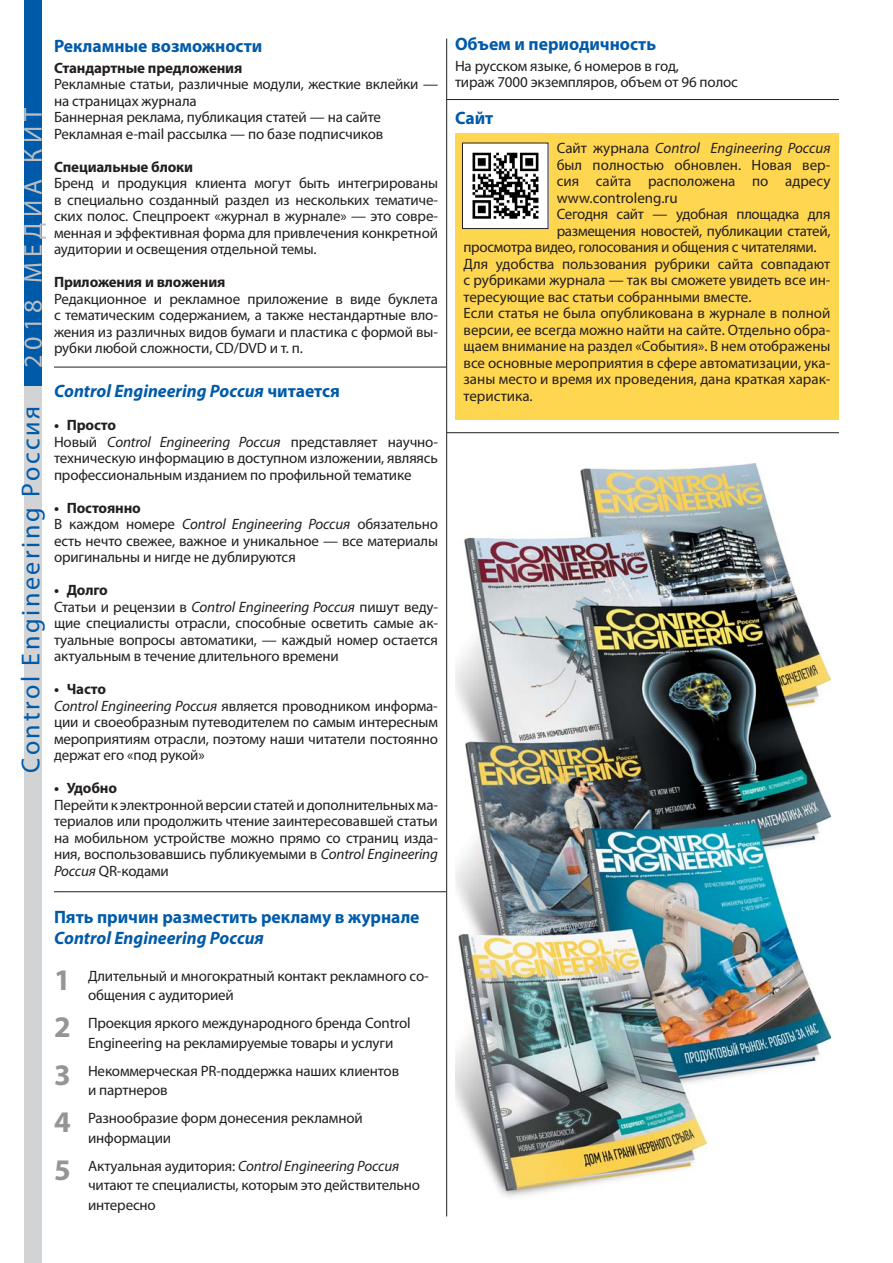
<style>
.page{position:relative;width:893px;height:1263px;background:#fff}
.page>*{position:absolute;margin:0;border:0;box-sizing:border-box;transform-origin:0 0}
.t1{font:26.1px "Myriad Pro";letter-spacing:.1em;color:#005aaa}
.t2{font:26.1px "Myriad Pro";letter-spacing:.2em;color:#bbbdc0}
.t3{font:700 18px "Myriad Pro";color:#005aaa}
.t4{font:italic 700 18px "Myriad Pro";color:#005aaa}
.t5{font:15px/16.5px "Myriad Pro";letter-spacing:-.01em;color:#231f20}
.t6{font:700 15px "Myriad Pro";letter-spacing:-.01em;color:#231f20}
.t7{font:italic 15px "Myriad Pro";color:#231f20}
.s1{font-style:normal}
.s2{font-weight:700}
.s3{font-style:italic}
.s4{font-weight:700;font-size:30px;color:#939598}
</style>
<div class="page">
<div style="left:25px;top:0;width:17px;height:1263px;background:#d1d3d4"></div>
<div style="left:25px;top:0;width:17px;height:385px;background:#005aaa"></div>
<div style="left:455px;top:133px;width:384px;height:287px;background:#ffd64f"></div>
<img style="left:464px;top:145px;width:82px;height:82px">
<div style="left:462px;top:143px;width:86px;height:86px;border:1px solid #231f20"></div>
<hr style="left:446px;top:38px;width:1px;height:1178px;background:#231f20">
<hr style="left:54px;top:367px;width:392px;height:1px;background:#231f20">
<hr style="left:447px;top:432px;width:392px;height:1px;background:#231f20">
<hr style="left:54px;top:891px;width:392px;height:1px;background:#231f20">
<hr style="left:447px;top:99px;width:392px;height:1px;background:#231f20">
<img style="left:455px;top:463px;width:376px;height:734px">
<h1 class="t2" style="left:23px;top:368px;width:262px;rotate:-90deg">2018 МЕДИА КИТ</h1>
<h1 class="t1" style="left:21px;top:773px;width:369px;rotate:-90deg">Control Engineering Россия</h1>
<p class="t3" style="left:54px;top:39px;width:210px">Рекламные возможности</p>
<p class="t6" style="left:54px;top:62px;width:190px">Стандартные предложения</p>
<p class="t5" style="left:54px;top:78px;width:385px">Рекламные статьи, различные модули, жесткие вклейки — на страницах журнала<br>Баннерная реклама, публикация статей — на сайте Рекламная e-mail рассылка — по базе подписчиков</p>
<p class="t6" style="left:54px;top:161px;width:141px">Специальные блоки</p>
<p class="t5" style="left:54px;top:177px;width:386px;text-align:justify">Бренд и продукция клиента могут быть интегрированы в специально созданный раздел из нескольких тематиче&shy;ских полос. Спецпроект «журнал в журнале» — это совре&shy;менная и эффективная форма для привлечения конкретной аудитории и освещения отдельной темы.</p>
<p class="t6" style="left:54px;top:277px;width:173px">Приложения и вложения</p>
<p class="t5" style="left:54px;top:292px;width:385px;text-align:justify">Редакционное и рекламное приложение в виде буклета с тематическим содержанием, а также нестандартные вло&shy;жения из различных видов бумаги и пластика с формой вы&shy;рубки любой сложности, CD/DVD и т. п.</p>
<p class="t4" style="left:54px;top:384px;width:287px">Control Engineering Россия <span class="s1">читается</span></p>
<p class="t5" style="left:54px;top:418px;width:385px"><span class="s2">• Просто<br></span>Новый <span class="s3">Control Engineering Россия</span> представляет научно&shy;техническую информацию в доступном изложении, являясь профессиональным изданием по профильной тематике</p>
<p class="t5" style="left:54px;top:501px;width:385px"><span class="s2">• Постоянно<br></span>В каждом номере <span class="s3">Control Engineering Россия</span> обязательно есть нечто свежее, важное и уникальное — все материалы оригинальны и нигде не дублируются</p>
<p class="t5" style="left:54px;top:583px;width:385px"><span class="s2">• Долго<br></span>Статьи и рецензии в <span class="s3">Control Engineering Россия</span> пишут веду&shy;щие специалисты отрасли, способные осветить самые ак&shy;туальные вопросы автоматики, — каждый номер остается актуальным в течение длительного времени</p>
<p class="t5" style="left:54px;top:682px;width:385px"><span class="s2">• Часто<br></span><span class="s3">Control Engineering Россия</span> является проводником информа&shy;ции и своеобразным путеводителем по самым интересным мероприятиям отрасли, поэтому наши читатели постоянно держат его «под рукой»</p>
<p class="t6" style="left:54px;top:782px;width:65px">• Удобно</p>
<p class="t5" style="left:54px;top:798px;width:385px;text-align:justify">Перейти к электронной версии статей и дополнительных ма&shy;териалов или продолжить чтение заинтересовавшей статьи на мобильном устройстве можно прямо со страниц изда&shy;ния, воспользовавшись публикуемыми в <span class="s3">Control Engineering Россия</span> QR-кодами</p>
<p class="t3" style="left:54px;top:911px;width:367px">Пять причин разместить рекламу в журнале</p>
<p class="t4" style="left:54px;top:932px;width:211px">Control Engineering Россия</p>
<p class="t5" style="left:88px;top:967px;width:342px;line-height:19.5px;text-indent:-34px"><span class="s4">1</span> Длительный и многократный контакт рекламного со&shy;общения с аудиторией</p>
<p class="t5" style="left:88px;top:1015px;width:324px;line-height:19.5px;text-indent:-34px"><span class="s4">2</span> Проекция яркого международного бренда Control<br>Engineering на рекламируемые товары и услуги</p>
<p class="t5" style="left:88px;top:1062px;width:313px;line-height:19.5px;text-indent:-34px"><span class="s4">3</span> Некоммерческая PR-поддержка наших клиентов и партнеров</p>
<p class="t5" style="left:88px;top:1110px;width:276px;line-height:19.5px;text-indent:-34px"><span class="s4">4</span> Разнообразие форм донесения рекламной информации</p>
<p class="t5" style="left:88px;top:1157px;width:334px;line-height:19.5px;text-indent:-34px"><span class="s4">5</span> Актуальная аудитория: <span class="s3">Control Engineering Россия </span>читают те специалисты, которым это действительно интересно</p>
<p class="t3" style="left:455px;top:37px;width:203px">Объем и периодичность</p>
<p class="t5" style="left:455px;top:59px;width:284px">На русском языке, 6 номеров в год,<br>тираж 7000 экземпляров, объем от 96 полос</p>
<p class="t3" style="left:455px;top:111px;width:40px">Сайт</p>
<p class="t7" style="left:557px;top:142px;width:275px"><span class="s1">Сайт журнала</span> Control Engineering Россия</p>
<p class="t5" style="left:557px;top:158px;width:275px">был полностью обновлен. Новая вер-</p>
<p class="t5" style="left:557px;top:174px;width:275px">сия сайта расположена по адресу</p>
<p class="t5" style="left:557px;top:191px;width:122px">www.controleng.ru</p>
<p class="t5" style="left:557px;top:207px;width:275px">Сегодня сайт — удобная площадка для</p>
<p class="t5" style="left:557px;top:224px;width:275px">размещения новостей, публикации статей,</p>
<p class="t5" style="left:463px;top:240px;width:355px">просмотра видео, голосования и общения с читателями.</p>
<p class="t5" style="left:463px;top:257px;width:368px">Для удобства пользования рубрики сайта совпадают</p>
<p class="t5" style="left:463px;top:273px;width:368px">с рубриками журнала — так вы сможете увидеть все ин-</p>
<p class="t5" style="left:463px;top:290px;width:289px">тересующие вас статьи собранными вместе.</p>
<p class="t5" style="left:463px;top:306px;width:368px">Если статья не была опубликована в журнале в полной</p>
<p class="t5" style="left:463px;top:323px;width:368px">версии, ее всегда можно найти на сайте. Отдельно обра-</p>
<p class="t5" style="left:463px;top:339px;width:368px">щаем внимание на раздел «События». В нем отображены</p>
<p class="t5" style="left:463px;top:356px;width:368px">все основные мероприятия в сфере автоматизации, ука-</p>
<p class="t5" style="left:463px;top:372px;width:368px">заны место и время их проведения, дана краткая харак-</p>
<p class="t5" style="left:463px;top:389px;width:71px">теристика.</p>
</div>
